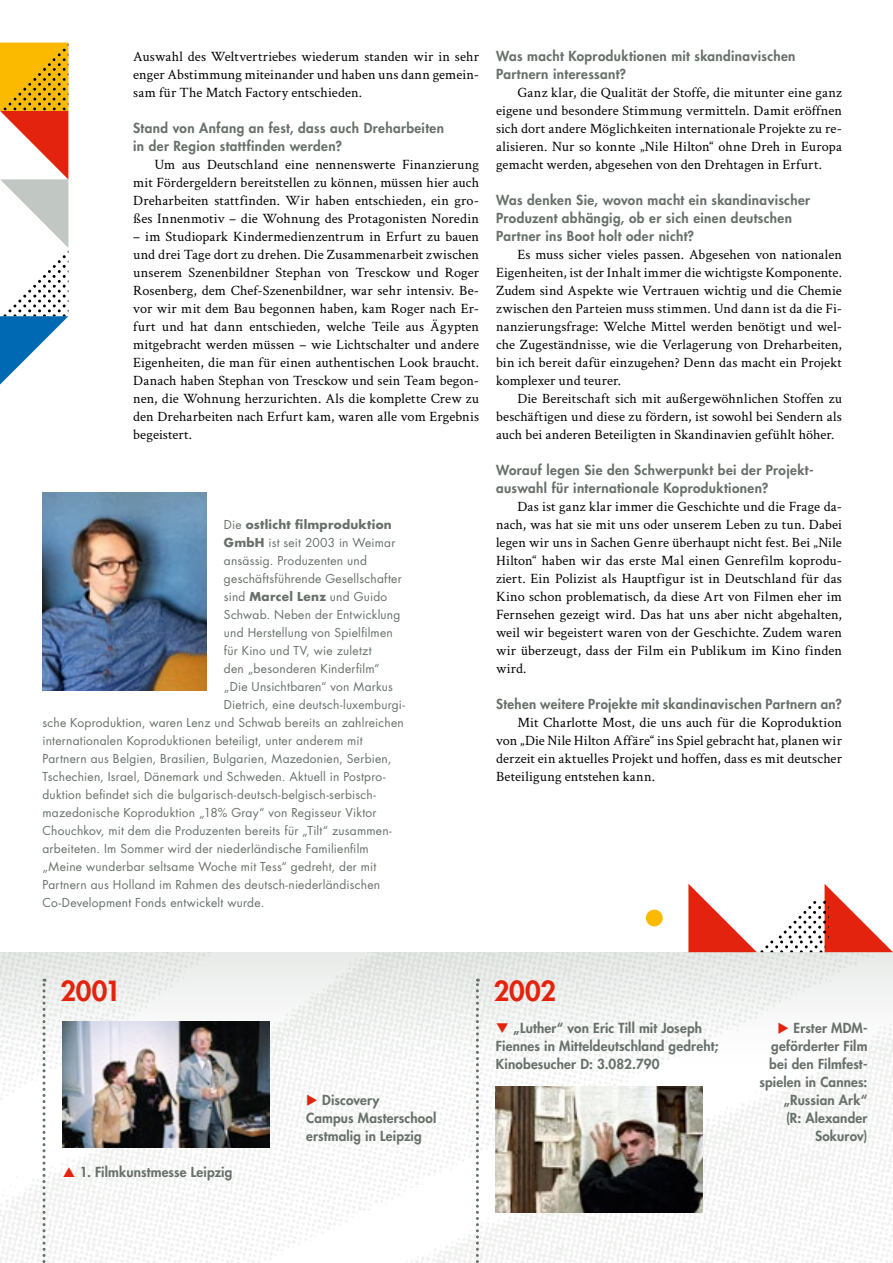
<style>
.page{position:relative;width:893px;height:1263px;background:#fff}
.page>*{position:absolute;margin:0;border:0;box-sizing:border-box;transform-origin:0 0}
.t1{font:800 27px "Futura Std";letter-spacing:-.005em;color:#e4230e}
.t2{font:14.25px/18px "Crimson Text";letter-spacing:.005em;color:#000;text-align:justify}
.t3{font:800 13.5px/18px "Futura Std";letter-spacing:.025em;color:#677169}
.t4{font:12px "Futura Std";letter-spacing:.02em;color:#677169}
.t5{font:700 12px "Futura Std";letter-spacing:.02em;color:#677169}
.s1{font-weight:400}
.s2{font-weight:700}
.s3{color:#e4230e}
</style>
<div class="page">
<img style="left:0;top:952px;width:893px;height:311px">
<div style="left:646px;top:909px;width:17px;height:17px;background:#fbba00;border-radius:50%"></div>
<svg style="left:688px;top:884px;width:205px;height:68px"></svg>
<svg style="left:43px;top:979px;width:3px;height:284px"></svg>
<svg style="left:476px;top:979px;width:3px;height:284px"></svg>
<img style="left:496px;top:1087px;width:207px;height:126px">
<img style="left:63px;top:1021px;width:206px;height:126px">
<svg style="left:0;top:43px;width:69px;height:342px"></svg>
<img style="left:43px;top:493px;width:164px;height:197px">
<svg style="left:63px;top:1167px;width:12px;height:9px"></svg>
<p class="t2" style="left:133px;top:46px;width:347px">Auswahl des Weltvertriebes wiederum standen wir in sehr enger Abstimmung miteinander und haben uns dann gemein&shy;sam für The Match Factory entschieden.</p>
<p class="t3" style="left:133px;top:119px;width:312px">Stand von Anfang an fest, dass auch Dreharbeiten in der Region stattfinden werden?</p>
<p class="t2" style="left:133px;top:154px;width:347px;text-indent:21px">Um aus Deutschland eine nennenswerte Finanzierung mit Fördergeldern bereitstellen zu können, müssen hier auch Dreharbeiten stattfinden. Wir haben entschieden, ein gro&shy;ßes Innenmotiv – die Wohnung des Protagonisten Noredin</p>
<p class="t2" style="left:133px;top:226px;width:347px">– im Studiopark Kindermedienzentrum in Erfurt zu bauen und drei Tage dort zu drehen. Die Zusammenarbeit zwischen unserem Szenenbildner Stephan von Tresckow und Roger Rosenberg, dem Chef-Szenenbildner, war sehr intensiv. Be&shy;vor wir mit dem Bau begonnen haben, kam Roger nach Er&shy;furt und hat dann entschieden, welche Teile aus Ägypten mitgebracht werden müssen – wie Lichtschalter und andere Eigenheiten, die man für einen authentischen Look braucht.<br>Danach haben Stephan von Tresckow und sein Team begon&shy;nen, die Wohnung herzurichten. Als die komplette Crew zu den Dreharbeiten nach Erfurt kam, waren alle vom Ergebnis begeistert.</p>
<p class="t5" style="left:224px;top:516px;width:169px"><span class="s1">Die</span> ostlicht filmproduktion</p>
<p class="t4" style="left:224px;top:534px;width:173px"><span class="s2">GmbH</span> ist seit 2003 in Weimar</p>
<p class="t4" style="left:224px;top:552px;width:145px">ansässig. Produzenten und</p>
<p class="t4" style="left:224px;top:570px;width:179px">geschäftsführende Gesellschafter</p>
<p class="t4" style="left:224px;top:588px;width:165px">sind <span class="s2">Marcel Lenz</span> und Guido</p>
<p class="t4" style="left:224px;top:606px;width:178px">Schwab. Neben der Entwicklung</p>
<p class="t4" style="left:224px;top:624px;width:170px">und Herstellung von Spielfilmen</p>
<p class="t4" style="left:224px;top:642px;width:149px">für Kino und TV, wie zuletzt</p>
<p class="t4" style="left:224px;top:660px;width:157px">den „besonderen Kinderfilm“</p>
<p class="t4" style="left:224px;top:678px;width:170px">„Die Unsichtbaren“ von Markus</p>
<p class="t4" style="left:224px;top:696px;width:183px">Dietrich, eine deutsch-luxemburgi-</p>
<p class="t4" style="left:43px;top:714px;width:363px">sche Koproduktion, waren Lenz und Schwab bereits an zahlreichen</p>
<p class="t4" style="left:43px;top:732px;width:322px">internationalen Koproduktionen beteiligt, unter anderem mit</p>
<p class="t4" style="left:43px;top:750px;width:350px">Partnern aus Belgien, Brasilien, Bulgarien, Mazedonien, Serbien,</p>
<p class="t4" style="left:43px;top:768px;width:344px">Tschechien, Israel, Dänemark und Schweden. Aktuell in Postpro-</p>
<p class="t4" style="left:43px;top:786px;width:335px">duktion befindet sich die bulgarisch-deutsch-belgisch-serbisch-</p>
<p class="t4" style="left:43px;top:804px;width:335px">mazedonische Koproduktion „18% Gray“ von Regisseur Viktor</p>
<p class="t4" style="left:43px;top:822px;width:351px">Chouchkov, mit dem die Produzenten bereits für „Tilt“ zusammen-</p>
<p class="t4" style="left:43px;top:840px;width:328px">arbeiteten. Im Sommer wird der niederländische Familienfilm</p>
<p class="t4" style="left:43px;top:858px;width:335px">„Meine wunderbar seltsame Woche mit Tess“ gedreht, der mit</p>
<p class="t4" style="left:43px;top:876px;width:339px">Partnern aus Holland im Rahmen des deutsch-niederländischen</p>
<p class="t4" style="left:43px;top:894px;width:223px">Co-Development Fonds entwickelt wurde.</p>
<p class="t3" style="left:496px;top:47px;width:301px">Was macht Koproduktionen mit skandinavischen<br>Partnern interessant?</p>
<p class="t2" style="left:496px;top:82px;width:347px;text-indent:21px">Ganz klar, die Qualität der Stoffe, die mitunter eine ganz eigene und besondere Stimmung vermitteln. Damit eröffnen sich dort andere Möglichkeiten internationale Projekte zu re&shy;alisieren. Nur so konnte „Nile Hilton“ ohne Dreh in Europa gemacht werden, abgesehen von den Drehtagen in Erfurt.</p>
<p class="t3" style="left:496px;top:191px;width:316px">Was denken Sie, wovon macht ein skandinavischer<br>Produzent abhängig, ob er sich einen deutschen<br>Partner ins Boot holt oder nicht?</p>
<p class="t2" style="left:496px;top:244px;width:347px;text-indent:21px">Es muss sicher vieles passen. Abgesehen von nationalen Eigenheiten, ist der Inhalt immer die wichtigste Komponente.<br>Zudem sind Aspekte wie Vertrauen wichtig und die Chemie zwischen den Parteien muss stimmen. Und dann ist da die Fi&shy;nanzierungsfrage: Welche Mittel werden benötigt und wel&shy;che Zugeständnisse, wie die Verlagerung von Dreharbeiten, bin ich bereit dafür einzugehen? Denn das macht ein Projekt komplexer und teurer.</p>
<p class="t2" style="left:496px;top:388px;width:347px;text-indent:21px">Die Bereitschaft sich mit außergewöhnlichen Stoffen zu beschäftigen und diese zu fördern, ist sowohl bei Sendern als auch bei anderen Beteiligten in Skandinavien gefühlt höher.</p>
<p class="t3" style="left:496px;top:461px;width:318px">Worauf legen Sie den Schwerpunkt bei der Projekt&shy;auswahl für internationale Koproduktionen?</p>
<p class="t2" style="left:496px;top:496px;width:347px;text-indent:21px">Das ist ganz klar immer die Geschichte und die Frage da&shy;nach, was hat sie mit uns oder unserem Leben zu tun. Dabei legen wir uns in Sachen Genre überhaupt nicht fest. Bei „Nile Hilton“ haben wir das erste Mal einen Genrefilm koprodu&shy;ziert. Ein Polizist als Hauptfigur ist in Deutschland für das Kino schon problematisch, da diese Art von Filmen eher im Fernsehen gezeigt wird. Das hat uns aber nicht abgehalten, weil wir begeistert waren von der Geschichte. Zudem waren wir überzeugt, dass der Film ein Publikum im Kino finden wird.</p>
<p class="t3" style="left:496px;top:695px;width:347px">Stehen weitere Projekte mit skandinavischen Partnern an?</p>
<p class="t2" style="left:496px;top:712px;width:347px;text-indent:21px">Mit Charlotte Most, die uns auch für die Koproduktion von „Die Nile Hilton Affäre“ ins Spiel gebracht hat, planen wir derzeit ein aktuelles Projekt und hoffen, dass es mit deutscher Beteiligung entstehen kann.</p>
<h1 class="t1" style="left:60px;top:974px;width:62px">2001</h1>
<h1 class="t1" style="left:494px;top:974px;width:64px">2002</h1>
<p class="t3" style="left:80px;top:1163px;width:154px">1. Filmkunstmesse Leipzig</p>
<p class="t3" style="left:306px;top:1091px;width:132px"><span class="s3">◆</span> Discovery<br>Campus Masterschool erstmalig in Leipzig</p>
<p class="t3" style="left:496px;top:1019px;width:224px"><span class="s3">❑</span> „Luther“ von Eric Till mit Joseph<br>Fiennes in Mitteldeutschland gedreht;<br>Kinobesucher D: 3.082.790</p>
<p class="t3" style="left:759px;top:1019px;width:110px;text-align:right"><span class="s3">◆</span> Erster MDM&shy;geförderter Film bei den Filmfest&shy;spielen in Cannes: „Russian Ark“<br>(R: Alexander<br>Sokurov)</p>
</div>
